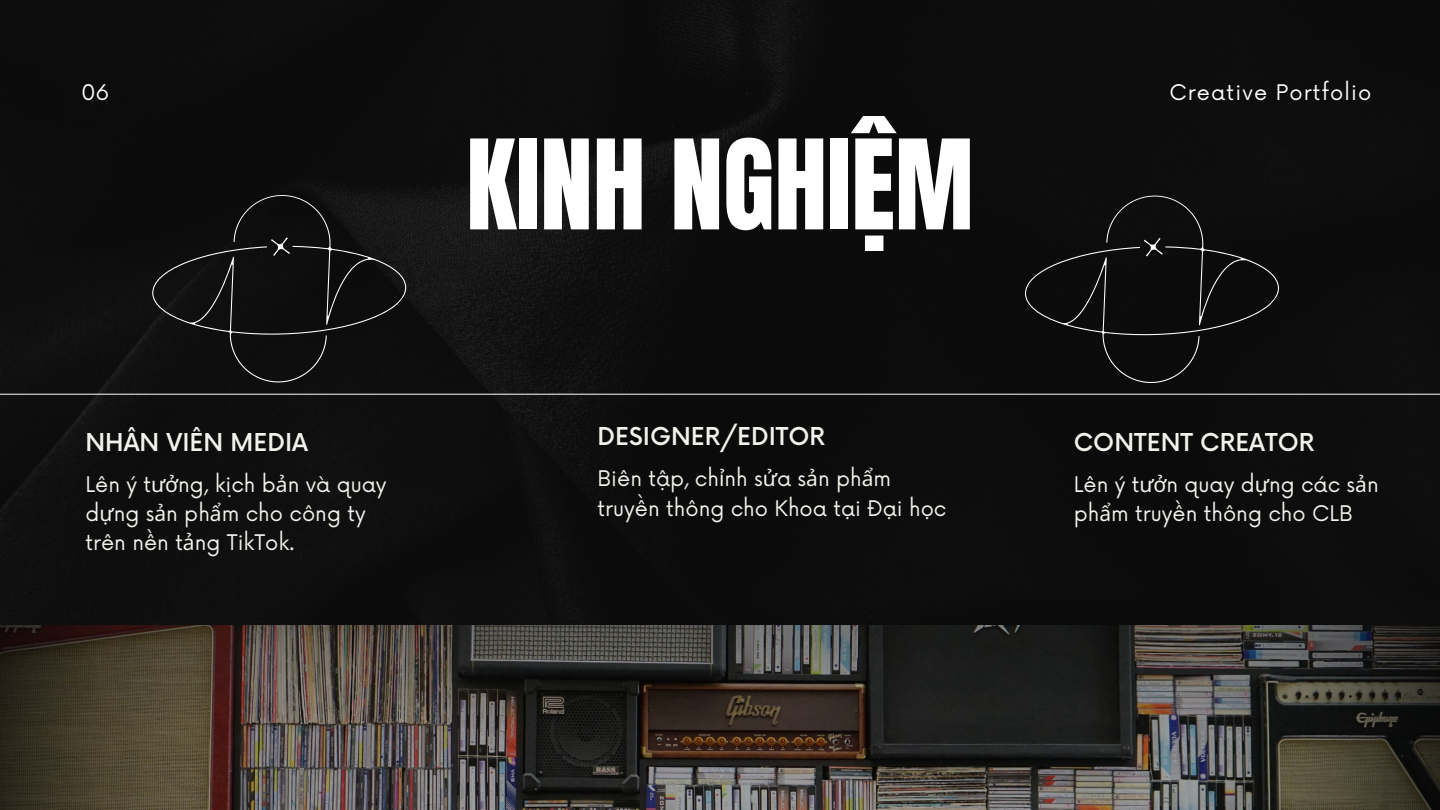
<style>
.page{position:relative;width:1440px;height:810px;background:#fff}
.page>*{position:absolute;margin:0;border:0;box-sizing:border-box;transform-origin:0 0}
.t1{font:105.8px "Anton";color:#fff}
.t2{font:500 24px "Now";color:#f3f1ec}
.t3{font:21px/29.2px "Now";color:#f3f1ec}
.t4{font:21px "Now";letter-spacing:.055em;color:#fff}
.s1{font-family:"Noto Sans"}
</style>
<div class="page">
<div style="left:0;top:0;width:1440px;height:625px;background:#0c0c0c"></div>
<img style="left:0;top:625px;width:1440px;height:185px">
<div style="left:1014px;top:156px;width:274px;height:268px;background:#0c0c0c"></div>
<svg style="left:141px;top:155px;width:274px;height:269px;background:#131313"></svg>
<hr style="left:0;top:394px;width:1440px;height:1px;background:#fff">
<p class="t4" style="left:81px;top:80px;width:30px">06</p>
<p class="t4" style="left:1169px;top:81px;width:204px">Creative Portfolio</p>
<h2 class="t2" style="left:86px;top:429px;width:224px">NHÂN VIÊN MEDIA</h2>
<p class="t3" style="left:86px;top:470px;width:303px">Lên ý t<span class="s1">ưở</span>ng, kịch b<span class="s1">ả</span>n và quay d<span class="s1">ự</span>ng s<span class="s1">ả</span>n ph<span class="s1">ẩ</span>m cho công ty trên nền t<span class="s1">ả</span>ng TikTok.</p>
<p class="t1" style="left:466px;top:109px;width:509px">KINH NGHIỆM</p>
<h2 class="t2" style="left:598px;top:424px;width:229px">DESIGNER/EDITOR</h2>
<h2 class="t3" style="left:598px;top:465px;width:350px">Biên tập, ch<span class="s1">ỉ</span>nh s<span class="s1">ử</span>a s<span class="s1">ả</span>n ph<span class="s1">ẩ</span>m truyền thông cho Khoa tại Đại học</h2>
<p class="t2" style="left:1074px;top:429px;width:242px">CONTENT CREATOR</p>
<h1 class="t3" style="left:1074px;top:470px;width:307px">Lên ý t<span class="s1">ưở</span>n quay d<span class="s1">ự</span>ng các s<span class="s1">ả</span>n ph<span class="s1">ẩ</span>m truyền thông cho CLB</h1>
</div>
